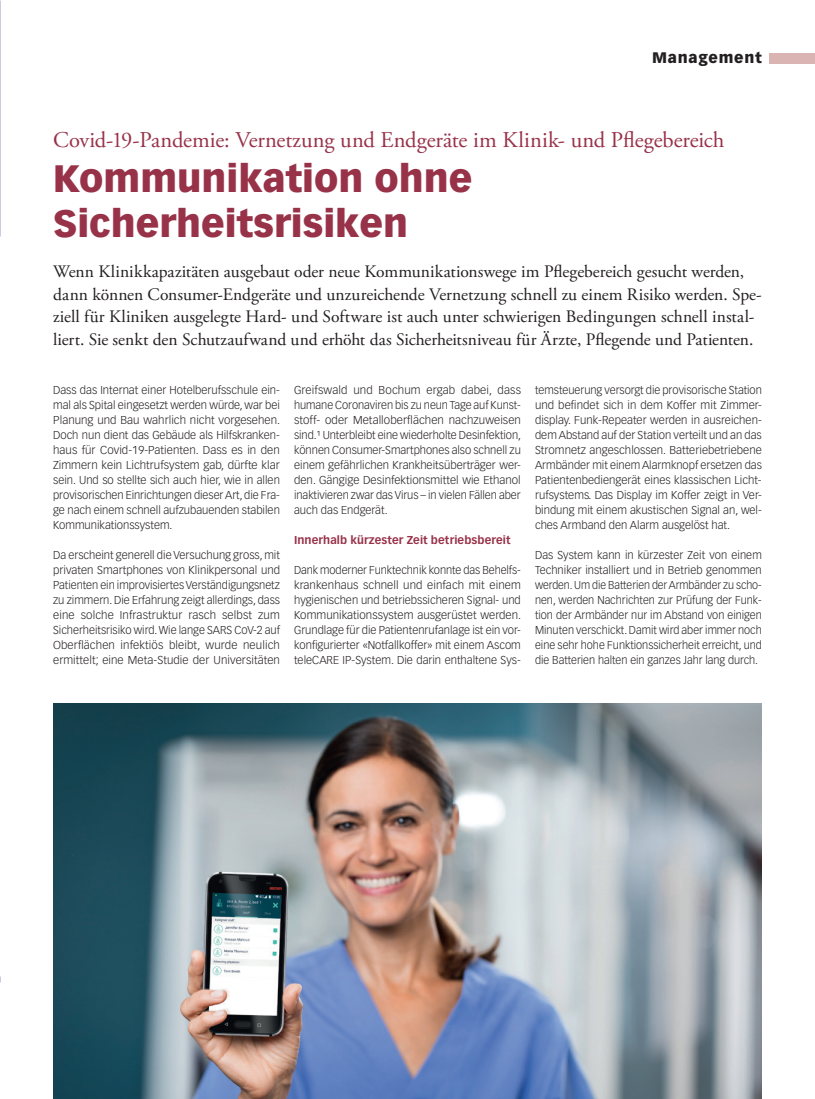
<style>
.page{position:relative;width:815px;height:1099px;background:#fff}
.page>*{position:absolute;margin:0;border:0;box-sizing:border-box;transform-origin:0 0}
.t1{font:900 37.5px/45px "Vectora LT Std";color:#983249}
.t2{font:22.5px "Adobe Garamond Pro";color:#983249}
.t3{font:17.5px/22.5px "Adobe Garamond Pro";color:#231f20}
.t4{font:900 15px "Vectora LT Std";letter-spacing:.05em;color:#231f20}
.t5{font:300 11.25px/15px "Vectora LT Std";color:#231f20;text-align:justify}
.t6{font:700 11.25px "Vectora LT Std";letter-spacing:.005em;color:#983249}
</style>
<div class="page">
<div style="left:770px;top:53px;width:45px;height:10px;background:#d9b4b3"></div>
<img style="left:53px;top:703px;width:709px;height:395px">
<h3 class="t4" style="left:652px;top:49px;width:111px">Management</h3>
<h2 class="t2" style="left:53px;top:126px;width:673px">Covid-19-Pandemie: Vernetzung und Endgeräte im Klinik- und Pflegebereich</h2>
<h1 class="t1" style="left:53px;top:155px;width:421px">Kommunikation ohne<br>Sicherheitsrisiken</h1>
<p class="t3" style="left:53px;top:261px;width:710px">Wenn Klinikkapazitäten ausgebaut oder neue Kommunikationswege im Pflegebereich gesucht werden, dann können Consumer-Endgeräte und unzureichende Vernetzung schnell zu einem Risiko werden. Spe&shy;ziell für Kliniken ausgelegte Hard- und Software ist auch unter schwierigen Bedingungen schnell instal&shy;liert. Sie senkt den Schutzaufwand und erhöht das Sicherheitsniveau für Ärzte, Pflegende und Patienten.</p>
<p class="t5" style="left:53px;top:383px;width:229px">Dass das Internat einer Hotelberufsschule ein&shy;mal als Spital eingesetzt werden würde, war bei Planung und Bau wahrlich nicht vorgesehen.<br>Doch nun dient das Gebäude als Hilfskranken&shy;haus für Covid-19-Patienten. Dass es in den Zimmern kein Lichtrufsystem gab, dürfte klar sein. Und so stellte sich auch hier, wie in allen provisorischen Einrichtungen dieser Art, die Fra&shy;ge nach einem schnell aufzubauenden stabilen Kommunikationssystem.</p>
<p class="t5" style="left:53px;top:548px;width:228px">Da erscheint generell die Versuchung gross, mit privaten Smartphones von Klinikpersonal und Patienten ein improvisiertes Verständigungsnetz zu zimmern. Die Erfahrung zeigt allerdings, dass eine solche Infrastruktur rasch selbst zum Sicherheitsrisiko wird. Wie lange SARS CoV-2 auf Oberflächen infektiös bleibt, wurde neulich ermittelt; eine Meta-Studie der Universitäten</p>
<p class="t5" style="left:294px;top:383px;width:229px">Greifswald und Bochum ergab dabei, dass humane Coronaviren bis zu neun Tage auf Kunst&shy;stoff- oder Metalloberflächen nachzuweisen sind.1 Unterbleibt eine wiederholte Desinfektion, können Consumer-Smartphones also schnell zu einem gefährlichen Krankheitsüberträger wer&shy;den. Gängige Desinfektionsmittel wie Ethanol inaktivieren zwar das Virus – in vielen Fällen aber auch das Endgerät.</p>
<p class="t6" style="left:294px;top:533px;width:218px">Innerhalb kürzester Zeit betriebsbereit</p>
<p class="t5" style="left:294px;top:563px;width:229px">Dank moderner Funktechnik konnte das Behelfs&shy;krankenhaus schnell und einfach mit einem hygienischen und betriebssicheren Signal- und Kommunikationssystem ausgerüstet werden.<br>Grundlage für die Patientenrufanlage ist ein vor&shy;konfigurierter «Notfallkoffer» mit einem Ascom teleCARE IP-System. Die darin enthaltene Sys-</p>
<p class="t5" style="left:535px;top:383px;width:228px">temsteuerung versorgt die provisorische Station und befindet sich in dem Koffer mit Zimmer&shy;display. Funk-Repeater werden in ausreichen&shy;dem Abstand auf der Station verteilt und an das Stromnetz angeschlossen. Batteriebetriebene Armbänder mit einem Alarmknopf ersetzen das Patientenbediengerät eines klassischen Licht&shy;rufsystems. Das Display im Koffer zeigt in Ver&shy;bindung mit einem akustischen Signal an, wel&shy;ches Armband den Alarm ausgelöst hat.</p>
<p class="t5" style="left:535px;top:548px;width:228px">Das System kann in kürzester Zeit von einem Techniker installiert und in Betrieb genommen werden. Um die Batterien der Armbänder zu scho&shy;nen, werden Nachrichten zur Prüfung der Funk&shy;tion der Armbänder nur im Abstand von einigen Minuten verschickt. Damit wird aber immer noch eine sehr hohe Funktionssicherheit erreicht, und die Batterien halten ein ganzes Jahr lang durch.</p>
</div>
